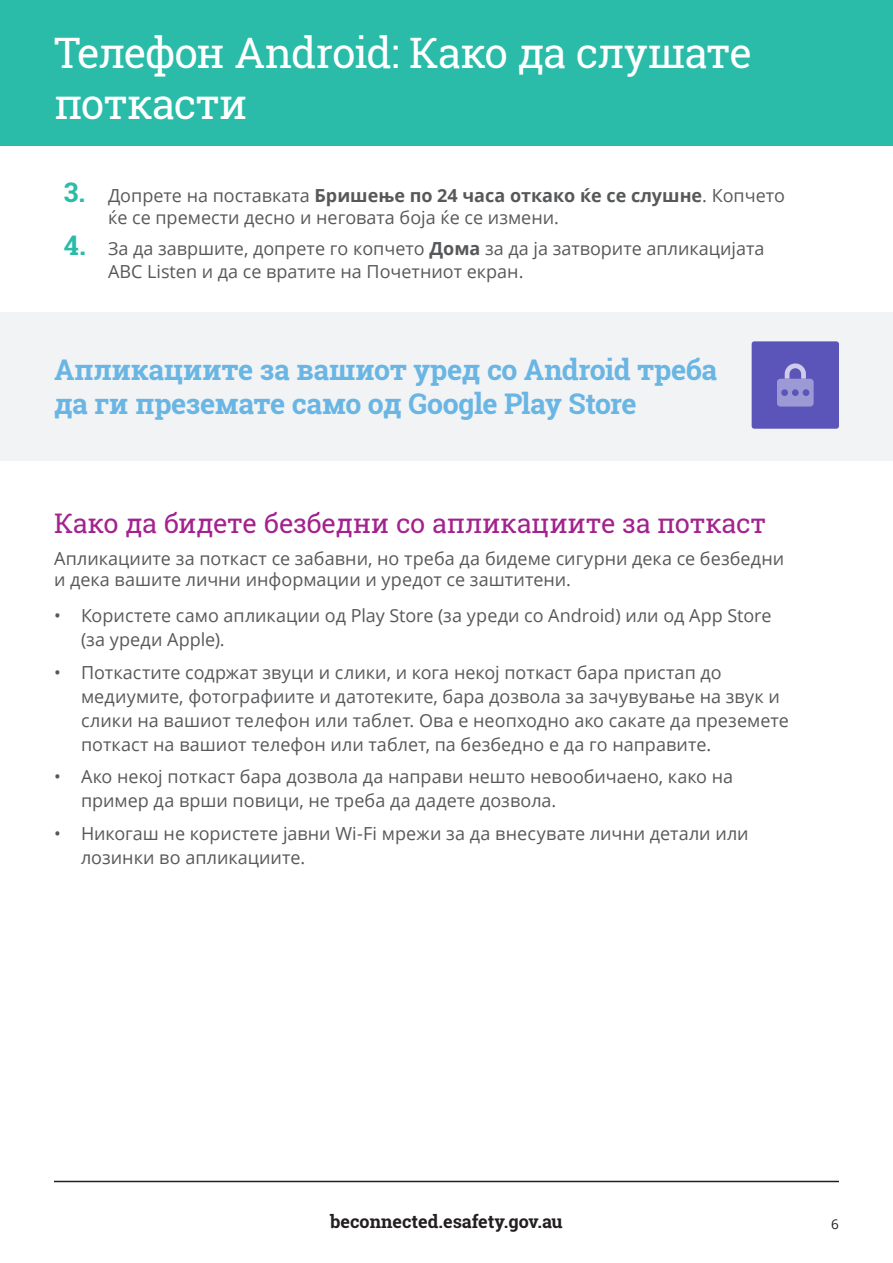
<style>
.page{position:relative;width:893px;height:1263px;background:#fff}
.page>*{position:absolute;margin:0;border:0;box-sizing:border-box;transform-origin:0 0}
.t1{font:42px/50.4px "Roboto Slab";letter-spacing:-.025em;color:#fff}
.t2{font:700 28.5px/34.2px "Roboto Slab";letter-spacing:-.02em;color:#69b5e4}
.t3{font:27px "Roboto Slab";letter-spacing:-.01em;color:#a3228e}
.t4{font:18px/24px "Open Sans";color:#57585a}
.t5{font:700 18px "Roboto Slab";color:#231f20}
.t6{font:13.5px "Open Sans";color:#231f20}
.s1{font-family:"Roboto Slab";font-weight:700;font-size:27px;color:#2abca8}
.s2{font-weight:700}
</style>
<div class="page">
<hr style="left:54px;top:1181px;width:785px;height:1px;background:#231f20">
<div style="left:0;top:0;width:893px;height:145px;background:#2abca8"></div>
<div style="left:0;top:312px;width:893px;height:149px;background:#f2f3f4"></div>
<div style="left:752px;top:341px;width:87px;height:88px;background:#5c55b9;border-radius:3px"></div>
<svg style="left:785px;top:363px;width:21px;height:16px"></svg>
<div style="left:777px;top:379px;width:37px;height:28px;background:#9c99d4;border-radius:3px"></div>
<div style="left:792px;top:389px;width:7px;height:7px;background:#5c55b9;border-radius:50%"></div>
<div style="left:803px;top:389px;width:6px;height:7px;background:#5c55b9;border-radius:50%"></div>
<div style="left:781px;top:389px;width:7px;height:7px;background:#5c55b9;border-radius:50%"></div>
<h1 class="t1" style="left:54px;top:27px;width:700px">Телефон Android: Како да слушате поткасти</h1>
<p class="t4" style="left:108px;top:183px;width:678px;line-height:22.5px;text-indent:-44px"><span class="s1">3.</span> Допрете на поставката <span class="s2">Бришење по 24 часа откако ќе се слушне</span>. Копчето ќе се премести десно и неговата боја ќе се измени.</p>
<p class="t4" style="left:108px;top:237px;width:658px;line-height:22.5px;text-indent:-44px"><span class="s1">4.</span> За да завршите, допрете го копчето <span class="s2">Дома</span> за да ја затворите апликацијата<br>ABC Listen и да се вратите на Почетниот екран.</p>
<h2 class="t2" style="left:54px;top:352px;width:665px">Апликациите за вашиот уред со Android треба да ги преземате само од Google Play Store</h2>
<h3 class="t3" style="left:54px;top:505px;width:713px">Како да бидете безбедни со апликациите за поткаст</h3>
<p class="t4" style="left:54px;top:547px;width:732px;line-height:21px">Апликациите за поткаст се забавни, но треба да бидеме сигурни дека се безбедни и дека вашите лични информации и уредот се заштитени.</p>
<p class="t4" style="left:81px;top:603px;width:692px;text-indent:-27px">• Користете само апликации од Play Store (за уреди со Android) или од App Store (за уреди Apple).</p>
<p class="t4" style="left:81px;top:660px;width:709px;text-indent:-27px">• Поткастите содржат звуци и слики, и кога некој поткаст бара пристап до медиумите, фотографиите и датотеките, бара дозвола за зачувување на звук и слики на вашиот телефон или таблет. Ова е неопходно ако сакате да преземете поткаст на вашиот телефон или таблет, па безбедно е да го направите.</p>
<p class="t4" style="left:81px;top:764px;width:654px;text-indent:-27px">• Ако некој поткаст бара дозвола да направи нешто невообичаено, како на пример да врши повици, не треба да дадете дозвола.</p>
<p class="t4" style="left:81px;top:821px;width:669px;text-indent:-27px">• Никогаш не користете јавни Wi-Fi мрежи за да внесувате лични детали или лозинки во апликациите.</p>
<p class="t5" style="left:330px;top:1209px;width:234px">beconnected.esafety.gov.au</p>
<p class="t6" style="left:831px;top:1214px;width:9px">6</p>
</div>
